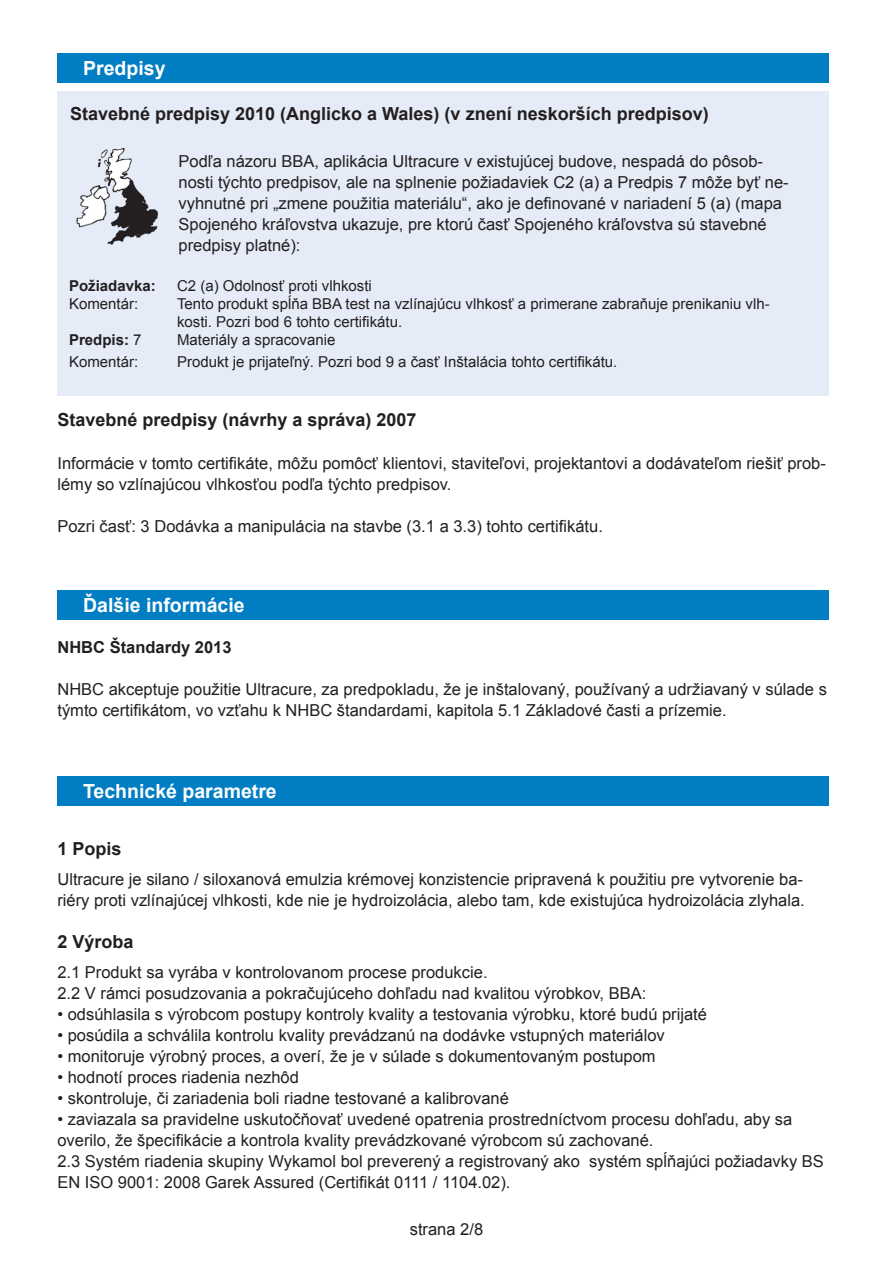
<style>
.page{position:relative;width:893px;height:1263px;background:#fff}
.page>*{position:absolute;margin:0;border:0;box-sizing:border-box;transform-origin:0 0}
.t1{font:700 19.5px "Arial";color:#fff}
.t2{font:700 18px "Arial";color:#231f20}
.t3{font:16.5px/21px "Arial";color:#231f20}
.t4{font:700 16.5px "Arial";color:#231f20}
.t5{font:15px "Arial";color:#231f20}
.t6{font:700 15px "Arial";color:#231f20}
.s1{font-weight:400}
</style>
<div class="page">
<div style="left:57px;top:91px;width:771px;height:304px;background:#e5ebf7"></div>
<div style="left:57px;top:53px;width:771px;height:30px;background:#017dc3"></div>
<img style="left:76px;top:148px;width:83px;height:97px">
<div style="left:57px;top:590px;width:771px;height:30px;background:#017dc3"></div>
<div style="left:57px;top:776px;width:771px;height:30px;background:#017dc3"></div>
<p class="t1" style="left:83px;top:55px;width:84px">Predpisy</p>
<p class="t2" style="left:70px;top:101px;width:640px">Stavebné predpisy 2010 (Anglicko a Wales) (v znení neskorších predpisov(</p>
<p class="t3" style="left:179px;top:151px;width:586px">Podľa názoru BBA, aplikácia Ultracure v existujúcej budove, nespadá do pôsob-</p>
<p class="t3" style="left:179px;top:172px;width:612px">nosti týchto predpisov, ale na splnenie požiadaviek C2 (a) a Predpis 7 môže byť ne-</p>
<p class="t3" style="left:179px;top:193px;width:605px">vyhnutné pri „zmene použitia materiálu ,“ ako je definované v nariadení 5 (a) (mapa</p>
<p class="t6" style="left:69px;top:276px;width:88px">Požiadavka:</p>
<p class="t5" style="left:69px;top:294px;width:71px">Komentár:</p>
<p class="t3" style="left:179px;top:214px;width:590px">Spojeného kráľovstva ukazuje, pre ktorú časť Spojeného kráľovstva sú stavebné predpisy platné :(</p>
<p class="t5" style="left:177px;top:276px;width:196px">C2 (a) Odolnosť proti vlhkosti</p>
<p class="t5" style="left:177px;top:294px;width:594px">Tento produkt spĺňa BBA test na vzlínajúcu vlhkosť a primerane zabraňuje prenikaniu vlh-</p>
<p class="t5" style="left:177px;top:312px;width:227px">kosti. Pozri bod 6 tohto certifikátu.</p>
<p class="t6" style="left:69px;top:330px;width:74px">Predpis <span class="s1">7</span>:</p>
<p class="t5" style="left:177px;top:330px;width:160px">Materiály a spracovanie</p>
<p class="t5" style="left:69px;top:352px;width:71px">Komentár:</p>
<p class="t5" style="left:177px;top:352px;width:442px">Produkt je prijateľný. Pozri bod a9 časť Inštalácia tohto certifikátu.</p>
<p class="t2" style="left:57px;top:408px;width:361px">Stavebné predpisy (návrhy a správa( 2007</p>
<p class="t3" style="left:57px;top:453px;width:770px">Informácie v tomto certifikáte, môžu pomôcť klientovi, staviteľovi, projektantovi a dodávateľom riešiť prob-</p>
<p class="t3" style="left:57px;top:474px;width:396px">lémy so vzlínajúcou vlhkosťou podľa týchto predpisov.</p>
<p class="t3" style="left:57px;top:516px;width:547px">Pozri časť 3: Dodávka a manipulácia na stavbe (3.1 a 3.3) tohto certifikátu.</p>
<p class="t1" style="left:83px;top:592px;width:163px">Ďalšie informácie</p>
<p class="t4" style="left:57px;top:636px;width:176px">NHBC Štandardy 2013</p>
<p class="t3" style="left:57px;top:679px;width:771px">NHBC akceptuje použitie Ultracure, za predpokladu, že je inštalovaný, používaný a udržiavaný v súlade s týmto certifikátom, vo vzťahu k NHBC štandardami, kapitola 5.1 Základové časti a prízemie.</p>
<p class="t1" style="left:83px;top:778px;width:195px">Technické parametre</p>
<p class="t2" style="left:57px;top:837px;width:66px">1 Popis</p>
<p class="t3" style="left:57px;top:890px;width:749px">riéry proti vzlínajúcej vlhkosti, kde nie je hydroizolácia, alebo tam, kde existujúca hydroizolácia zlyhala.</p>
<p class="t3" style="left:57px;top:869px;width:747px">Ultracure je silano / siloxanová emulzia krémovej konzistencie pripravená k použitiu pre vytvorenie ba-</p>
<p class="t2" style="left:57px;top:930px;width:78px">2 Výroba</p>
<p class="t3" style="left:57px;top:962px;width:432px">2.1 Produkt sa vyrába v kontrolovanom procese produkcie.</p>
<p class="t3" style="left:57px;top:983px;width:590px">2.2 V rámci posudzovania a pokračujúceho dohľadu nad kvalitou výrobkov, BBA:</p>
<p class="t3" style="left:57px;top:1004px;width:651px">• odsúhlasila s výrobcom postupy kontroly kvality a testovania výrobku, ktoré budú prijaté</p>
<p class="t3" style="left:57px;top:1025px;width:609px">• posúdila a schválila kontrolu kvality prevádzanú na dodávke vstupných materiálov</p>
<p class="t3" style="left:57px;top:1046px;width:600px">• monitoruje výrobný proces a, overí, že je v súlade s dokumentovaným postupom</p>
<p class="t3" style="left:57px;top:1067px;width:243px">• hodnotí proces riadenia nezhôd</p>
<p class="t3" style="left:57px;top:1088px;width:453px">• skontroluje, či zariadenia boli riadne testované a kalibrované</p>
<p class="t3" style="left:57px;top:1109px;width:736px">• zaviazala sa pravidelne uskutočňovať uvedené opatrenia prostredníctvom procesu dohľadu, aby sa overilo, že špecifikácie a kontrola kvality prevádzkované výrobcom sú zachované.</p>
<p class="t3" style="left:589px;top:1151px;width:236px">systém spĺňajúci požiadavky BS</p>
<p class="t3" style="left:57px;top:1151px;width:524px">2.3 Systém riadenia skupiny Wykamol bol preverený a registrovaný ako<br>EN ISO 9001: 2008 Garek Assured (Certifikát 0111 / 1104.02 .(</p>
<p class="t3" style="left:410px;top:1219px;width:75px">strana 2/8</p>
</div>
